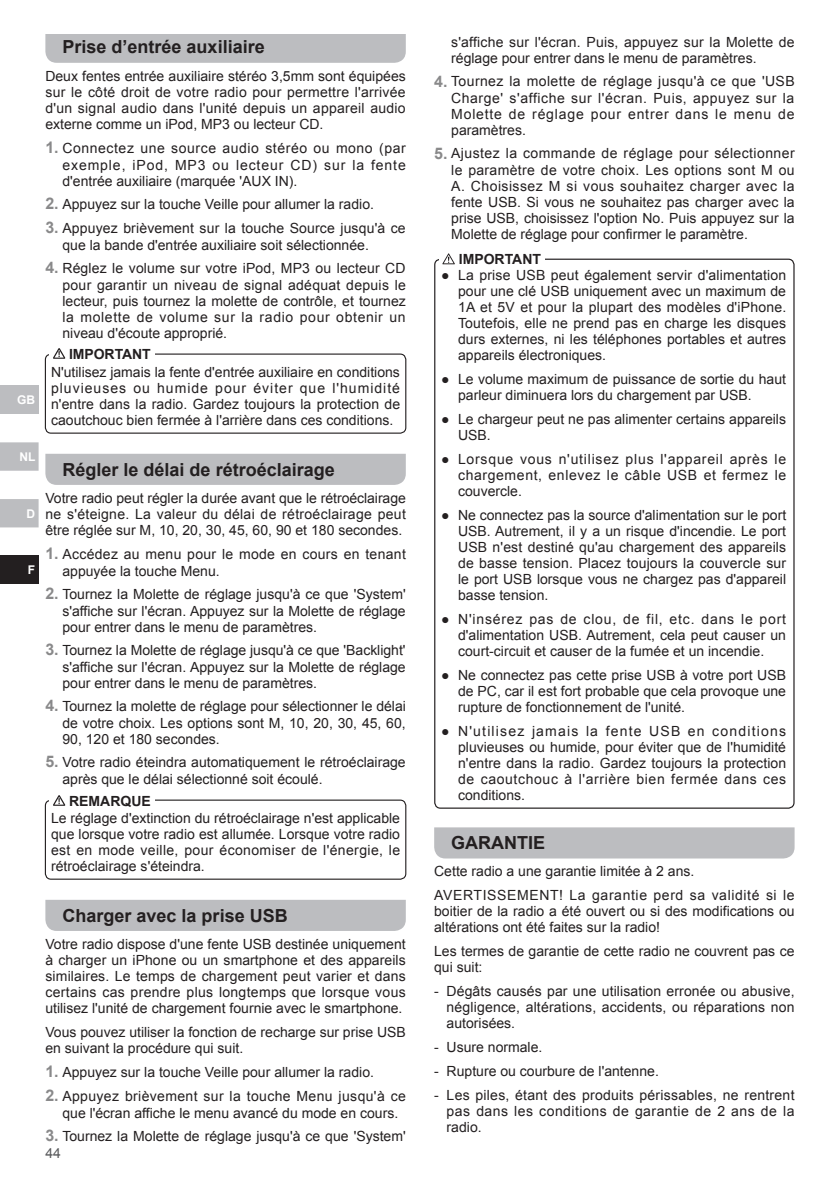
<style>
.page{position:relative;width:840px;height:1191px;background:#fff}
.page>*{position:absolute;margin:0;border:0;box-sizing:border-box;transform-origin:0 0}
.t1{font:700 18px "Arial";color:#231f20}
.t2{font:14px/16px "Arial";color:#231f20;text-align:justify}
.t3{font:14px/17px "Arial";letter-spacing:.025em;color:#231f20}
.t4{font:14px/24px "Arial";letter-spacing:.045em;color:#231f20}
.t5{font:14px/17px "Arial";letter-spacing:.02em;color:#231f20}
.t6{font:700 14px "Arial";color:#231f20}
.t7{font:14px "Arial";color:#57585a}
.t8{font:700 12px "Arial";color:#fff}
.s1{font-weight:700;font-size:16px;color:#89898a}
</style>
<div class="page">
<div style="left:0;top:386px;width:39px;height:28px;background:#bcbdc0"></div>
<svg style="left:0;top:442px;width:39px;height:85px"></svg>
<div style="left:0;top:556px;width:39px;height:28px;background:#231f20"></div>
<div style="left:45px;top:34px;width:360px;height:29px;background:#bcbdc0"></div>
<div style="left:45px;top:353px;width:361px;height:81px;border:1px solid #231f20;border-radius:6px"></div>
<div style="left:45px;top:454px;width:360px;height:31px;background:#bcbdc0"></div>
<div style="left:45px;top:799px;width:361px;height:80px;border:1px solid #231f20;border-radius:6px"></div>
<div style="left:45px;top:899px;width:360px;height:32px;background:#bcbdc0"></div>
<div style="left:49px;top:346px;width:105px;height:14px;background:#fff"></div>
<svg style="left:53px;top:348px;width:12px;height:11px"></svg>
<div style="left:49px;top:793px;width:106px;height:14px;background:#fff"></div>
<svg style="left:53px;top:795px;width:12px;height:11px"></svg>
<div style="left:434px;top:827px;width:360px;height:31px;background:#bcbdc0"></div>
<svg style="left:442px;top:253px;width:12px;height:11px"></svg>
<p class="t8" style="left:17px;top:395px;width:19px">GB</p>
<p class="t8" style="left:19px;top:452px;width:17px">NL</p>
<p class="t8" style="left:26px;top:509px;width:10px">D</p>
<p class="t8" style="left:28px;top:565px;width:9px">F</p>
<p class="t1" style="left:62px;top:40px;width:204px">Prise d’entrée auxiliaire</p>
<p class="t2" style="left:45px;top:69px;width:361px">Deux fentes entrée auxiliaire stéréo 3,5mm sont équipées sur le côté droit de votre radio pour permettre l'arrivée d'un signal audio dans l'unité depuis un appareil audio externe comme un iPod, MP3 ou lecteur CD.</p>
<p class="t2" style="left:62px;top:141px;width:345px;text-indent:-17px"><span class="s1">1.</span> Connectez une source audio stéréo ou mono (par exemple, iPod, MP3 ou lecteur CD) sur la fente d'entrée auxiliaire (marquée 'AUX IN).</p>
<p class="t2" style="left:45px;top:197px;width:330px"><span class="s1">2.</span> Appuyez sur la touche Veille pour allumer la radio.</p>
<p class="t2" style="left:62px;top:221px;width:344px;line-height:17px;text-indent:-17px"><span class="s1">3.</span> Appuyez brièvement sur la touche Source jusqu'à ce que la bande d'entrée auxiliaire soit sélectionnée.</p>
<p class="t2" style="left:62px;top:261px;width:345px;text-indent:-17px"><span class="s1">4.</span> Réglez le volume sur votre iPod, MP3 ou lecteur CD pour garantir un niveau de signal adéquat depuis le lecteur, puis tournez la molette de contrôle, et tournez la molette de volume sur la radio pour obtenir un niveau d'écoute approprié.</p>
<p class="t6" style="left:69px;top:348px;width:83px">IMPORTANT</p>
<p class="t2" style="left:51px;top:365px;width:350px">N'utilisez jamais la fente d'entrée auxiliaire en conditions pluvieuses ou humide pour éviter que l'humidité n'entre dans la radio. Gardez toujours la protection de caoutchouc bien fermée à l'arrière dans ces conditions.</p>
<p class="t1" style="left:62px;top:462px;width:274px">Régler le délai de rétroéclairage</p>
<p class="t2" style="left:45px;top:491px;width:362px">Votre radio peut régler la durée avant que le rétroéclairage ne s'éteigne. La valeur du délai de rétroéclairage peut être réglée sur M, 10, 20, 30, 45, 60, 90 et 180 secondes.</p>
<p class="t5" style="left:62px;top:547px;width:345px;text-indent:-17px"><span class="s1">1.</span> Accédez au menu pour le mode en cours en tenant appuyée la touche Menu.</p>
<p class="t2" style="left:62px;top:587px;width:344px;text-indent:-17px"><span class="s1">2.</span> Tournez la Molette de réglage jusqu'à ce que 'System' s'affiche sur l'écran. Appuyez sur la Molette de réglage pour entrer dans le menu de paramètres.</p>
<p class="t2" style="left:62px;top:643px;width:344px;text-indent:-17px"><span class="s1">3.</span> Tournez la Molette de réglage jusqu'à ce que 'Backlight' s'affiche sur l'écran. Appuyez sur la Molette de réglage pour entrer dans le menu de paramètres.</p>
<p class="t2" style="left:62px;top:699px;width:345px;text-indent:-17px"><span class="s1">4.</span> Tournez la molette de réglage pour sélectionner le délai de votre choix. Les options sont M, 10, 20, 30, 45, 60, 90, 120 et 180 secondes.</p>
<p class="t2" style="left:62px;top:754px;width:344px;line-height:17px;text-indent:-17px"><span class="s1">5.</span> Votre radio éteindra automatiquement le rétroéclairage après que le délai sélectionné soit écoulé.</p>
<p class="t6" style="left:69px;top:795px;width:83px">REMARQUE</p>
<p class="t2" style="left:51px;top:811px;width:350px">Le réglage d'extinction du rétroéclairage n'est applicable que lorsque votre radio est allumée. Lorsque votre radio est en mode veille, pour économiser de l'énergie, le rétroéclairage s'éteindra.</p>
<p class="t1" style="left:62px;top:908px;width:227px">Charger avec la prise USB</p>
<p class="t2" style="left:45px;top:937px;width:362px">Votre radio dispose d'une fente USB destinée uniquement à charger un iPhone ou un smartphone et des appareils similaires. Le temps de chargement peut varier et dans certains cas prendre plus longtemps que lorsque vous utilisez l'unité de chargement fournie avec le smartphone.</p>
<p class="t2" style="left:45px;top:1025px;width:362px">Vous pouvez utiliser la fonction de recharge sur prise USB en suivant la procédure qui suit.</p>
<p class="t2" style="left:45px;top:1065px;width:330px"><span class="s1">1.</span> Appuyez sur la touche Veille pour allumer la radio.</p>
<p class="t3" style="left:62px;top:1088px;width:345px;text-indent:-17px"><span class="s1">2.</span> Appuyez brièvement sur la touche Menu jusqu'à ce que l'écran affiche le menu avancé du mode en cours.</p>
<p class="t2" style="left:45px;top:1129px;width:361px"><span class="s1">3.</span> Tournez la Molette de réglage jusqu'à ce que 'System'</p>
<p class="t7" style="left:45px;top:1147px;width:17px">44</p>
<p class="t2" style="left:451px;top:36px;width:345px">s'affiche sur l'écran. Puis, appuyez sur la Molette de réglage pour entrer dans le menu de paramètres.</p>
<p class="t2" style="left:451px;top:75px;width:345px;text-indent:-17px"><span class="s1">4.</span> Tournez la molette de réglage jusqu'à ce que 'USB Charge' s'affiche sur l'écran. Puis, appuyez sur la Molette de réglage pour entrer dans le menu de paramètres.</p>
<p class="t2" style="left:451px;top:147px;width:345px;text-indent:-17px"><span class="s1">5.</span> Ajustez la commande de réglage pour sélectionner le paramètre de votre choix. Les options sont M ou A. Choisissez M si vous souhaitez charger avec la fente USB. Si vous ne souhaitez pas charger avec la prise USB, choisissez l'option No. Puis appuyez sur la Molette de réglage pour confirmer le paramètre.</p>
<p class="t2" style="left:458px;top:267px;width:329px;text-indent:-17px">● La prise USB peut également servir d'alimentation pour une clé USB uniquement avec un maximum de 1A et 5V et pour la plupart des modèles d'iPhone.<br>Toutefois, elle ne prend pas en charge les disques durs externes, ni les téléphones portables et autres appareils électroniques.</p>
<p class="t2" style="left:458px;top:371px;width:329px;text-indent:-17px">● Le volume maximum de puissance de sortie du haut parleur diminuera lors du chargement par USB.</p>
<p class="t2" style="left:458px;top:411px;width:329px;text-indent:-17px">● Le chargeur peut ne pas alimenter certains appareils<br>USB.</p>
<p class="t2" style="left:458px;top:451px;width:329px;text-indent:-17px">● Lorsque vous n'utilisez plus l'appareil après le chargement, enlevez le câble USB et fermez le couvercle.</p>
<p class="t2" style="left:458px;top:507px;width:329px;text-indent:-17px">● Ne connectez pas la source d'alimentation sur le port USB. Autrement, il y a un risque d'incendie. Le port USB n'est destiné qu'au chargement des appareils de basse tension. Placez toujours la couvercle sur le port USB lorsque vous ne chargez pas d'appareil basse tension.</p>
<p class="t2" style="left:458px;top:611px;width:329px;text-indent:-17px">● N'insérez pas de clou, de fil, etc. dans le port d'alimentation USB. Autrement, cela peut causer un court-circuit et causer de la fumée et un incendie.</p>
<p class="t2" style="left:458px;top:667px;width:329px;text-indent:-17px">● Ne connectez pas cette prise USB à votre port USB de PC, car il est fort probable que cela provoque une rupture de fonctionnement de l'unité.</p>
<p class="t2" style="left:458px;top:723px;width:329px;text-indent:-17px">● N'utilisez jamais la fente USB en conditions pluvieuses ou humide, pour éviter que de l'humidité n'entre dans la radio. Gardez toujours la protection de caoutchouc à l'arrière bien fermée dans ces conditions.</p>
<p class="t6" style="left:458px;top:253px;width:84px">IMPORTANT</p>
<p class="t1" style="left:451px;top:836px;width:95px">GARANTIE</p>
<p class="t4" style="left:434px;top:860px;width:362px">Cette radio a une garantie limitée à 2 ans.<br>AVERTISSEMENT! La garantie perd sa validité si le</p>
<p class="t2" style="left:434px;top:904px;width:362px">boitier de la radio a été ouvert ou si des modifications ou altérations ont été faites sur la radio!</p>
<p class="t2" style="left:434px;top:944px;width:361px">Les termes de garantie de cette radio ne couvrent pas ce qui suit:</p>
<p class="t2" style="left:446px;top:984px;width:349px;text-indent:-12px">- Dégâts causés par une utilisation erronée ou abusive, négligence, altérations, accidents, ou réparations non autorisées.</p>
<p class="t2" style="left:434px;top:1040px;width:110px">- Usure normale.</p>
<p class="t2" style="left:434px;top:1064px;width:226px">- Rupture ou courbure de l'antenne.</p>
<p class="t2" style="left:446px;top:1088px;width:349px;text-indent:-12px">- Les piles, étant des produits périssables, ne rentrent pas dans les conditions de garantie de 2 ans de la radio.</p>
</div>
